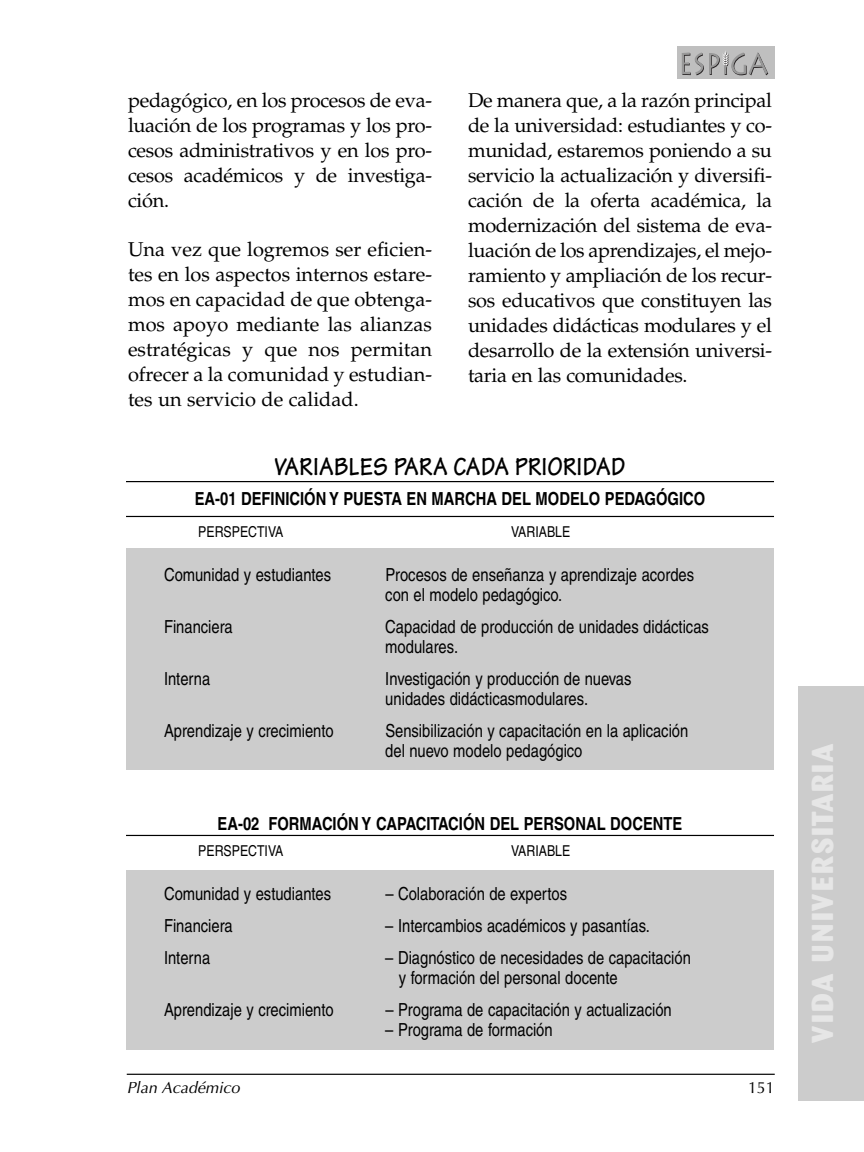
<style>
.page{position:relative;width:864px;height:1152px;background:#fff}
.page>*{position:absolute;margin:0;border:0;box-sizing:border-box;transform-origin:0 0}
.t1{font:800 30px "Barmeno";letter-spacing:.065em;color:#e6e6e6}
.t2{font:700 26.4px "Tekton";color:#000;scale:.91 1}
.t3{font:20px/25px "Palatino";letter-spacing:-.015em;color:#000;text-align:justify}
.t4{font:condensed 18px/20px "Helvetica";color:#000}
.t5{font:700 condensed 18px "Helvetica";color:#000}
.t6{font:italic 16px "Optima";color:#000}
.t7{font:16px "Optima";color:#000}
.t8{font:condensed 15px "Helvetica";color:#000}
</style>
<div class="page">
<hr style="left:127px;top:1074px;width:648px;height:1px;background:#000">
<div style="left:677px;top:46px;width:98px;height:32px;background:#bfbfbf"></div>
<svg style="left:682px;top:51px;width:86px;height:24px"></svg>
<div style="left:798px;top:686px;width:66px;height:414px;background:#ccc"></div>
<div style="left:126px;top:548px;width:648px;height:222px;background:#ccc"></div>
<hr style="left:126px;top:481px;width:648px;height:1px;background:#000">
<hr style="left:126px;top:516px;width:648px;height:1px;background:#000">
<div style="left:126px;top:870px;width:648px;height:180px;background:#ccc"></div>
<hr style="left:126px;top:835px;width:648px;height:1px;background:#000">
<p class="t3" style="left:128px;top:90px;width:306px">pedagógico, en los procesos de eva&shy;luación de los programas y los pro&shy;cesos administrativos y en los pro&shy;cesos académicos y de investiga&shy;ción.</p>
<p class="t3" style="left:128px;top:239px;width:306px">Una vez que logremos ser eficien&shy;tes en los aspectos internos estare&shy;mos en capacidad de que obtenga&shy;mos apoyo mediante las alianzas estratégicas y que nos permitan ofrecer a la comunidad y estudian&shy;tes un servicio de calidad.</p>
<p class="t3" style="left:468px;top:90px;width:306px">De manera que, a la razón principal de la universidad: estudiantes y co&shy;munidad, estaremos poniendo a su servicio la actualización y diversifi&shy;cación de la oferta académica, la modernización del sistema de eva&shy;luación de los aprendizajes, el mejo&shy;ramiento y ampliación de los recur&shy;sos educativos que constituyen las unidades didácticas modulares y el desarrollo de la extensión universi&shy;taria en las comunidades.</p>
<h2 class="t2" style="left:275px;top:458px;width:387px">VARIABLES PARA CADA PRIORIDAD</h2>
<p class="t5" style="left:195px;top:492px;width:512px">EA-01 DEFINICIÓN Y PUESTA EN MARCHA DEL MODELO PEDAGÓGICO</p>
<p class="t8" style="left:198px;top:527px;width:87px">PERSPECTIVA</p>
<p class="t8" style="left:511px;top:527px;width:61px">VARIABLE</p>
<p class="t4" style="left:164px;top:567px;width:169px">Comunidad y estudiantes</p>
<p class="t4" style="left:385px;top:567px;width:310px">Procesos de enseñanza y aprendizaje acordes con el modelo pedagógico.</p>
<p class="t4" style="left:164px;top:619px;width:70px">Financiera</p>
<p class="t4" style="left:385px;top:619px;width:325px">Capacidad de producción de unidades didácticas modulares.</p>
<p class="t4" style="left:164px;top:671px;width:48px">Interna</p>
<p class="t4" style="left:385px;top:671px;width:248px">Investigación y producción de nuevas unidades didácticasmodulares.</p>
<p class="t4" style="left:164px;top:723px;width:171px">Aprendizaje y crecimiento</p>
<p class="t4" style="left:385px;top:723px;width:305px">Sensibilización y capacitación en la aplicación del nuevo modelo pedagógico</p>
<p class="t5" style="left:218px;top:817px;width:466px">EA-02 FORMACIÓN Y CAPACITACIÓN DEL PERSONAL DOCENTE</p>
<p class="t8" style="left:198px;top:845px;width:87px">PERSPECTIVA</p>
<p class="t8" style="left:511px;top:845px;width:61px">VARIABLE</p>
<p class="t4" style="left:164px;top:885px;width:169px">Comunidad y estudiantes</p>
<p class="t4" style="left:385px;top:885px;width:183px">– Colaboración de expertos</p>
<p class="t4" style="left:164px;top:917px;width:70px">Financiera</p>
<p class="t4" style="left:385px;top:917px;width:266px">– Intercambios académicos y pasantías.</p>
<p class="t4" style="left:164px;top:949px;width:48px">Interna</p>
<p class="t4" style="left:399px;top:949px;width:294px;text-indent:-14px">– Diagnóstico de necesidades de capacitación y formación del personal docente</p>
<p class="t4" style="left:164px;top:1001px;width:171px">Aprendizaje y crecimiento</p>
<p class="t4" style="left:385px;top:1001px;width:288px">– Programa de capacitación y actualización</p>
<p class="t4" style="left:385px;top:1021px;width:169px">– Programa de formación</p>
<p class="t6" style="left:127px;top:1081px;width:115px">Plan Académico</p>
<p class="t7" style="left:748px;top:1081px;width:28px">151</p>
<h1 class="t1" style="left:810px;top:1043px;width:300px;rotate:-90deg">VIDA UNIVERSITARIA</h1>
</div>
